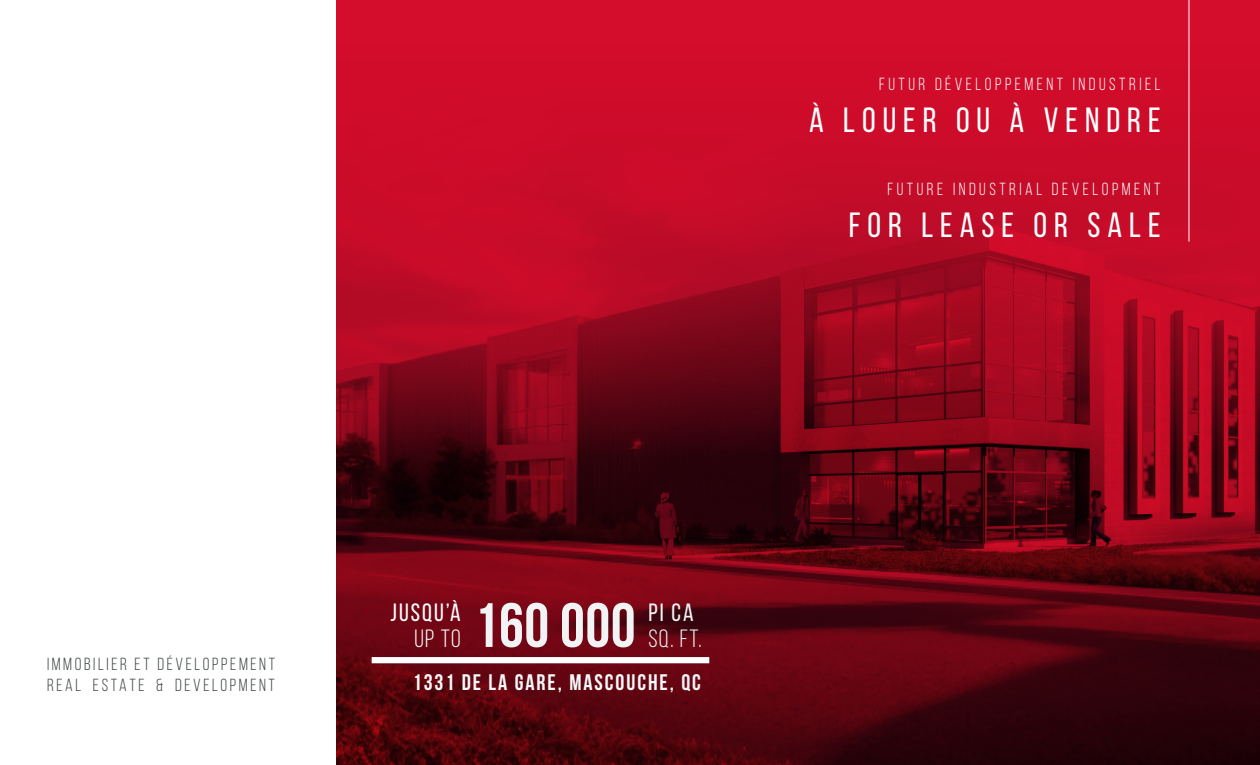
<style>
.page{position:relative;width:1260px;height:765px;background:#fff}
.page>*{position:absolute;margin:0;border:0;box-sizing:border-box;transform-origin:0 0}
.t1{font:700 62.5px "Bebas Neue";letter-spacing:.01em;color:#f2f3f5}
.t2{font:35px "Bebas Neue";letter-spacing:.2em;color:#fff}
.t3{font:25px "Bebas Neue";letter-spacing:.08em;color:#fff}
.t4{font:25px "Bebas Neue";color:#f2f4f3}
.t5{font:25px "Bebas Neue";color:#f2f4f3}
.t6{font:25px "Bebas Neue";color:#fff}
.t7{font:700 22.5px "Bebas Neue";letter-spacing:.085em;color:#f7f8fa}
.t8{font:17.5px "Bebas Neue";letter-spacing:.2em;color:#fff}
.t9{font:17.5px "Bebas Neue";letter-spacing:.15em;color:#3d4543}
.s1{color:#f1f1f3}
</style>
<div class="page">
<img style="left:337px;top:0;width:923px;height:765px">
<div style="left:372px;top:657px;width:337px;height:6px;background:#fff"></div>
<hr style="left:1189px;top:0;width:1px;height:242px;background:#fff">
<p class="t8" style="left:879px;top:74px;width:283px">FUTUR DÉVELOPPEMENT INDUSTRIEL</p>
<p class="t2" style="left:809px;top:101px;width:353px">À LOUER OU À VENDRE</p>
<p class="t8" style="left:888px;top:179px;width:275px">FUTURE INDUSTRIAL DEVELOPMENT</p>
<p class="t2" style="left:849px;top:206px;width:313px">FOR LEASE OR SALE</p>
<p class="t3" style="left:391px;top:599px;width:72px">JUSQU’À</p>
<p class="t6" style="left:415px;top:625px;width:48px">UP TO</p>
<p class="t1" style="left:474px;top:591px;width:163px">160 000</p>
<p class="t5" style="left:648px;top:599px;width:47px">PI CA</p>
<p class="t4" style="left:648px;top:625px;width:55px">SQ. FT.</p>
<p class="t9" style="left:47px;top:655px;width:230px">IMMOBILIER ET DÉVELOPPEMENT</p>
<p class="t9" style="left:47px;top:676px;width:230px">REAL ESTATE &amp; DEVELOPMENT</p>
<p class="t7" style="left:413px;top:670px;width:290px">1331 DE LA GARE, MASCOUCHE<span class="s1">, QC</span></p>
</div>
